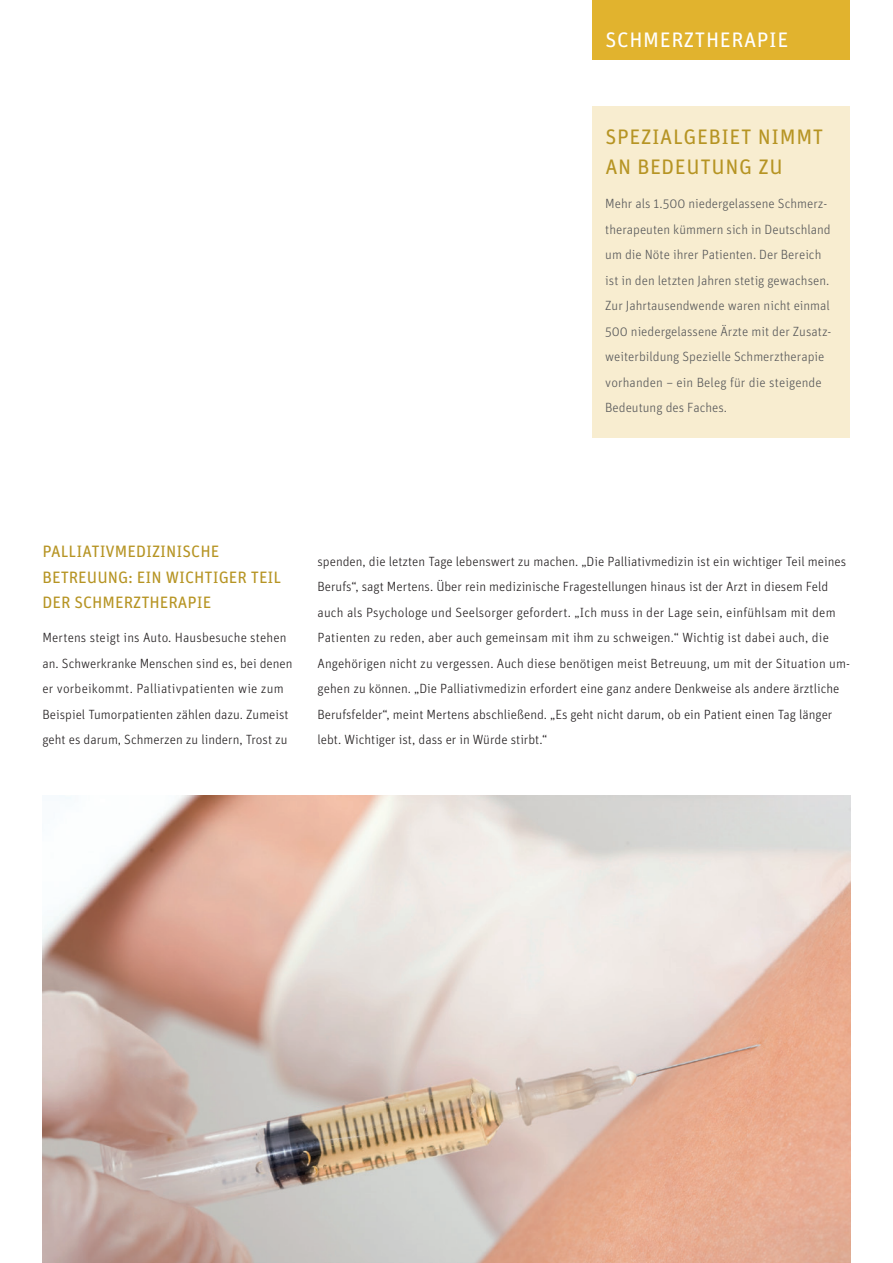
<style>
.page{position:relative;width:893px;height:1263px;background:#fff}
.page>*{position:absolute;margin:0;border:0;box-sizing:border-box;transform-origin:0 0}
.t1{font:21px/30px "Unit OT";letter-spacing:.03em;color:#b69423}
.t2{font:21px "Unit OT";letter-spacing:.03em;color:#fff}
.t3{font:16.5px/25.5px "Unit OT";color:#b69423}
.t4{font:300 13.35px/25.5px "Unit OT";color:#231f20}
.t5{font:300 13.35px/25.5px "Unit OT";color:#57585a}
</style>
<div class="page">
<div style="left:592px;top:106px;width:258px;height:332px;background:#f8edd0"></div>
<div style="left:592px;top:0;width:258px;height:60px;background:#e1b32e"></div>
<img style="left:43px;top:795px;width:807px;height:468px">
<h1 class="t2" style="left:605px;top:26px;width:185px">SCHMERZTHERAPIE</h1>
<h1 class="t1" style="left:605px;top:122px;width:220px">SPEZIALGEBIET NIMMT<br>AN BEDEUTUNG ZU</h1>
<p class="t5" style="left:605px;top:191px;width:227px">Mehr als 1.500 niedergelassene Schmerz&shy;therapeuten kümmern sich in Deutschland um die Nöte ihrer Patienten. Der Bereich ist in den letzten Jahren stetig gewachsen.<br>Zur Jahrtausendwende waren nicht einmal 500 niedergelassene Ärzte mit der Zusatz&shy;weiterbildung Spezielle Schmerztherapie vorhanden – ein Beleg für die steigende Bedeutung des Faches.</p>
<p class="t3" style="left:43px;top:538px;width:240px">PALLIATIVMEDIZINISCHE<br>BETREUUNG: EIN WICHTIGER TEIL<br>DER SCHMERZTHERAPIE</p>
<p class="t4" style="left:43px;top:625px;width:252px">Mertens steigt ins Auto. Hausbesuche stehen an. Schwerkranke Menschen sind es, bei denen er vorbeikommt. Palliativpatienten wie zum Beispiel Tumorpatienten zählen dazu. Zumeist geht es darum, Schmerzen zu lindern, Trost zu</p>
<p class="t4" style="left:317px;top:548px;width:534px">spenden, die letzten Tage lebenswert zu machen. „Die Palliativmedizin ist ein wichtiger Teil meines Berufs“, sagt Mertens. Über rein medizinische Fragestellungen hinaus ist der Arzt in diesem Feld auch als Psychologe und Seelsorger gefordert. „Ich muss in der Lage sein, einfühlsam mit dem Patienten zu reden, aber auch gemeinsam mit ihm zu schweigen.“ Wichtig ist dabei auch, die Angehörigen nicht zu vergessen. Auch diese benötigen meist Betreuung, um mit der Situation um&shy;gehen zu können. „Die Palliativmedizin erfordert eine ganz andere Denkweise als andere ärztliche Berufsfelder“, meint Mertens abschließend. „Es geht nicht darum, ob ein Patient einen Tag länger lebt. Wichtiger ist, dass er in Würde stirbt.“</p>
</div>
